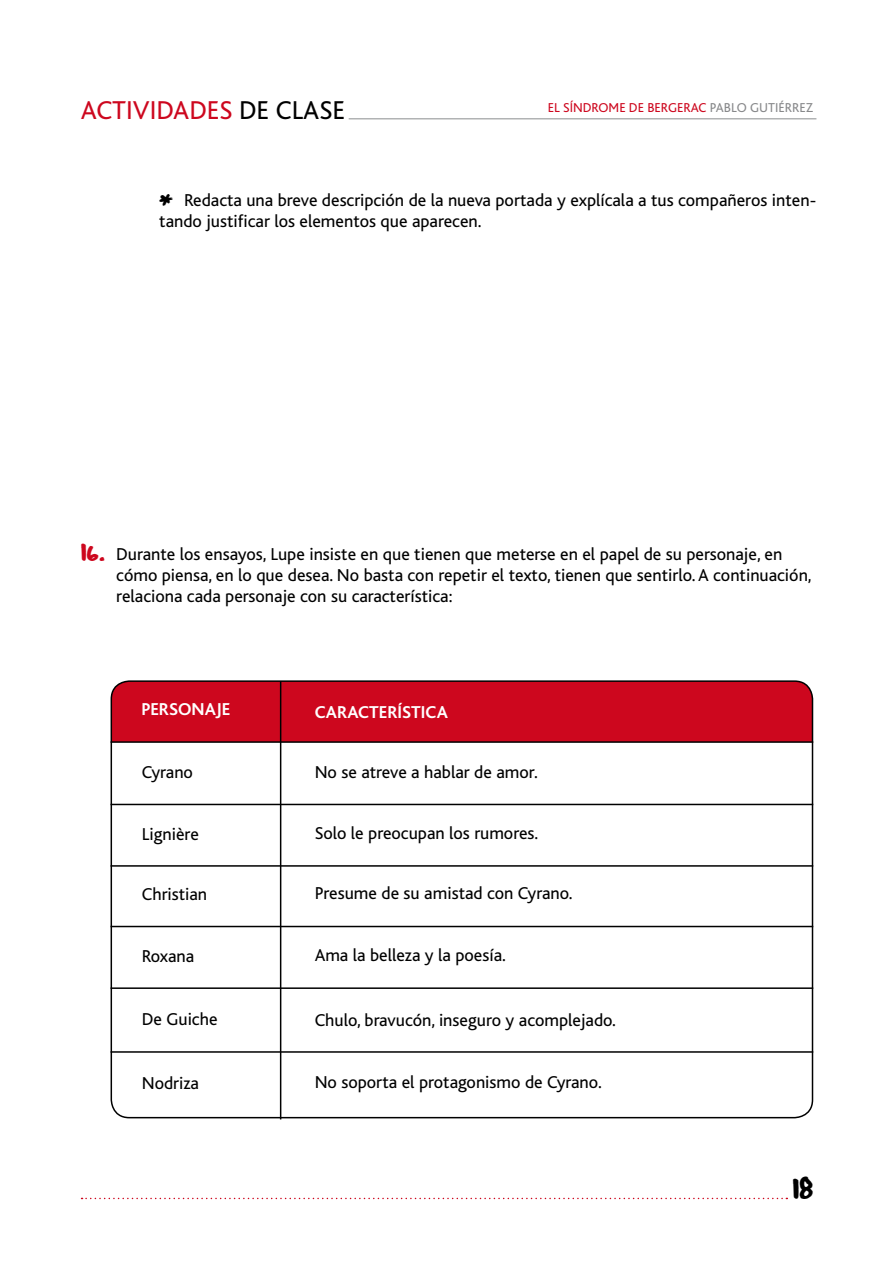
<style>
.page{position:relative;width:893px;height:1263px;background:#fff}
.page>*{position:absolute;margin:0;border:0;box-sizing:border-box;transform-origin:0 0}
.t1{font:27px "Bliss";color:#cd071e}
.t2{font:21px "From Where You Are";color:#000}
.t3{font:18px/21px "Bliss";color:#000}
.t4{font:700 18px "Bliss";color:#fff}
.t5{font:18px "From Where You Are";color:#cd071e}
.t6{font:13.5px "Bliss";color:#cd071e}
.s1{color:#000}
.s2{color:#87888a}
.s3{font-family:"From Where You Are"}
</style>
<div class="page">
<svg style="left:82px;top:1198px;width:705px;height:1px"></svg>
<div style="left:111px;top:681px;width:701px;height:60px;background:#cd071e"></div>
<div style="left:111px;top:680px;width:702px;height:438px;border:2px solid #000;border-radius:18px"></div>
<hr style="left:111px;top:741px;width:702px;height:2px;background:#000">
<hr style="left:111px;top:804px;width:702px;height:1px;background:#000">
<hr style="left:111px;top:865px;width:702px;height:2px;background:#000">
<hr style="left:111px;top:926px;width:702px;height:1px;background:#000">
<hr style="left:111px;top:987px;width:702px;height:2px;background:#000">
<hr style="left:111px;top:1051px;width:702px;height:2px;background:#000">
<hr style="left:280px;top:681px;width:1px;height:438px;background:#000">
<hr style="left:349px;top:118px;width:467px;height:1px;background:#b1b3b4">
<p class="t1" style="left:81px;top:96px;width:266px">ACTIVIDADES <span class="s1">DE CLASE</span></p>
<p class="t6" style="left:548px;top:101px;width:267px">EL SÍNDROME DE BERGERAC <span class="s2">PABLO GUTIÉRREZ</span></p>
<p class="t3" style="left:159px;top:190px;width:658px"><span class="s3">*</span> Redacta una breve descripción de la nueva portada y explícala a tus compañeros inten&shy;tando justificar los elementos que aparecen.</p>
<p class="t5" style="left:80px;top:544px;width:26px">16.</p>
<p class="t3" style="left:116px;top:544px;width:697px">Durante los ensayos, Lupe insiste en que tienen que meterse en el papel de su personaje, en cómo piensa, en lo que desea. No basta con repetir el texto, tienen que sentirlo. A continuación, relaciona cada personaje con su característica:</p>
<p class="t4" style="left:141px;top:700px;width:91px">PERSONAJE</p>
<p class="t4" style="left:315px;top:702px;width:135px">CARACTERÍSTICA</p>
<p class="t3" style="left:142px;top:762px;width:53px">Cyrano</p>
<p class="t3" style="left:142px;top:823px;width:59px">Lignière</p>
<p class="t3" style="left:315px;top:762px;width:225px">No se atreve a hablar de amor.</p>
<p class="t3" style="left:315px;top:823px;width:225px">Solo le preocupan los rumores.</p>
<p class="t3" style="left:142px;top:884px;width:67px">Christian</p>
<p class="t3" style="left:315px;top:883px;width:259px">Presume de su amistad con Cyrano.</p>
<p class="t3" style="left:142px;top:946px;width:54px">Roxana</p>
<p class="t3" style="left:315px;top:945px;width:193px">Ama la belleza y la poesía.</p>
<p class="t3" style="left:142px;top:1008px;width:77px">De Guiche</p>
<p class="t3" style="left:315px;top:1010px;width:303px">Chulo, bravucón, inseguro y acomplejado.</p>
<p class="t3" style="left:142px;top:1073px;width:59px">Nodriza</p>
<p class="t3" style="left:315px;top:1072px;width:289px">No soporta el protagonismo de Cyrano.</p>
<p class="t2" style="left:792px;top:1180px;width:23px">18</p>
</div>
